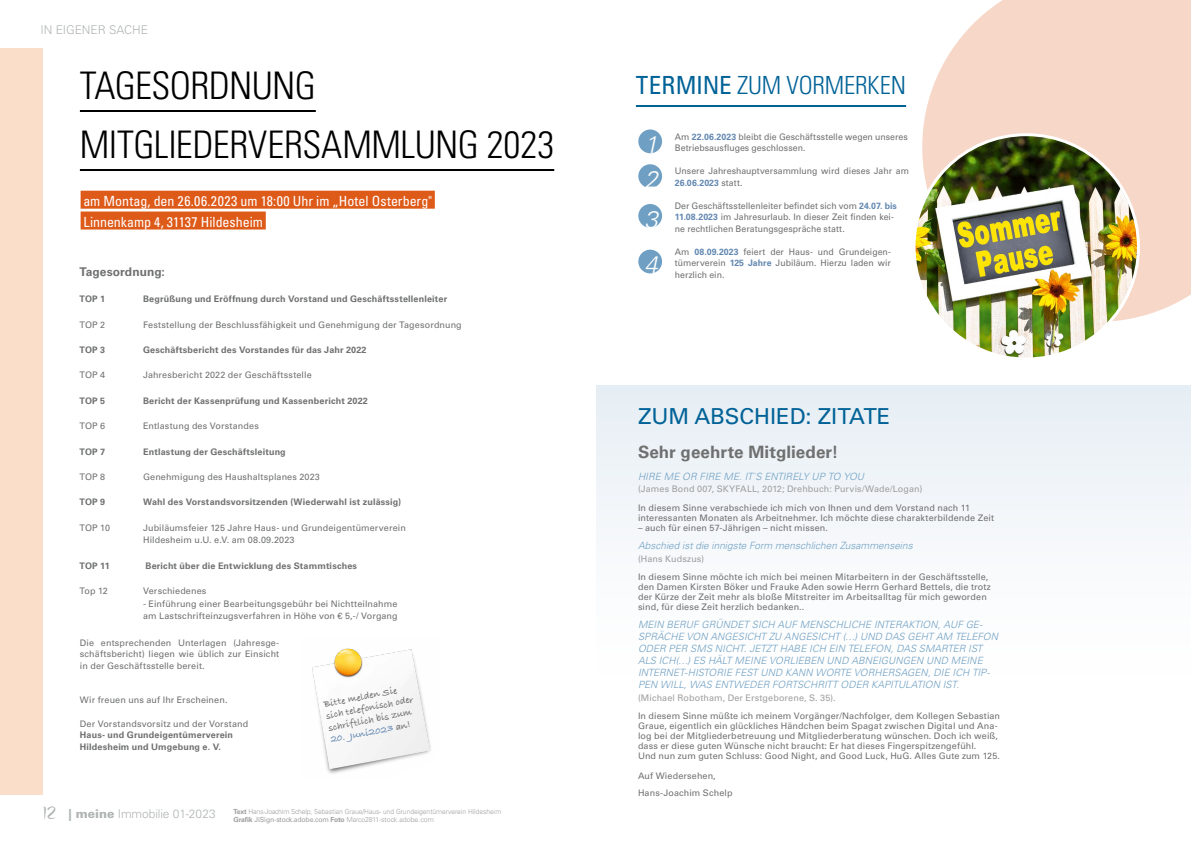
<style>
.page{position:relative;width:1191px;height:842px;background:#fff}
.page>*{position:absolute;margin:0;border:0;box-sizing:border-box;transform-origin:0 0}
.t1{font:300 condensed 38px/59px "Univers LT Std";letter-spacing:-.015em;color:#000}
.t2{font:300 condensed 25px "Univers LT Std";letter-spacing:-.01em;color:#006297}
.t3{font:italic 300 24px/34.8px "Univers LT Std";color:#fff}
.t4{font:22px "Univers LT Std";color:#006297}
.t5{font:700 17px "Univers LT Std";letter-spacing:.005em;color:#6f7070}
.t6{font:condensed 14px/20.8px "Univers LT Std";color:#fff}
.t7{font:300 12px "Univers LT Std";letter-spacing:-.005em;color:#b1b4b4}
.t8{font:700 12px "Univers LT Std";color:#6f7070}
.t9{font:italic 300 10px/12px "Univers LT Std";color:#6fa0c3}
.t10{font:700 10px/12px "Bradley Hand ITCTT";color:#6f7070}
.t11{font:700 10px "Bradley Hand ITCTT";color:#6287b1}
.t12{font:9px/11.5px "Univers LT Std";letter-spacing:.01em;color:#6f7070}
.t13{font:700 9px/11.5px "Univers LT Std";letter-spacing:.02em;color:#6f7070}
.t14{font:9px "Univers LT Std";letter-spacing:.015em;color:#9d9e9e}
.t15{font:300 7px/8.4px "Univers LT Std";color:#9d9e9e}
.s1{color:#6f7070}
.s2{font-family:"Bette ITC Std";font-weight:400;font-size:20px}
.s3{font-weight:900}
.s4{font-weight:700}
.s5{font-weight:400}
.s6{font-weight:700;color:#6287b1}
</style>
<div class="page">
<div style="left:0;top:48px;width:43px;height:746px;background:#fadeca"></div>
<div style="left:596px;top:386px;width:595px;height:456px;background:linear-gradient(to bottom,#ebf1f6,#fff)"></div>
<svg style="left:922px;top:0;width:269px;height:322px;background:#f7dbcc"></svg>
<img style="left:312px;top:648px;width:119px;height:126px">
<hr style="left:80px;top:110px;width:236px;height:2px;background:#000">
<hr style="left:80px;top:169px;width:474px;height:2px;background:#000">
<div style="left:81px;top:191px;width:354px;height:18px;background:#de5a19"></div>
<div style="left:81px;top:211px;width:185px;height:18px;background:#de5a19"></div>
<hr style="left:636px;top:105px;width:270px;height:2px;background:#006297">
<img style="left:914px;top:135px;width:224px;height:224px;border-radius:112px">
<div style="left:638px;top:129px;width:24px;height:24px;background:#6fa0c3;border-radius:50%"></div>
<div style="left:638px;top:164px;width:24px;height:24px;background:#6fa0c3;border-radius:50%"></div>
<div style="left:638px;top:204px;width:24px;height:24px;background:#6fa0c3;border-radius:50%"></div>
<div style="left:638px;top:250px;width:24px;height:23px;background:#6fa0c3;border-radius:50%"></div>
<h3 class="t7" style="left:40px;top:22px;width:109px">IN EIGENER SACHE</h3>
<h1 class="t1" style="left:80px;top:56px;width:476px">TAGESORDNUNG<br>MITGLIEDERVERSAMMLUNG 2023</h1>
<h3 class="t6" style="left:83px;top:190px;width:350px">am Montag, den 26.06.2023 um 18:00 Uhr im „Hotel Osterberg"<br>Linnenkamp 4, 31137 Hildesheim</h3>
<h3 class="t8" style="left:80px;top:265px;width:87px">Tagesordnung:</h3>
<p class="t13" style="left:80px;top:294px;width:27px">TOP 1</p>
<p class="t13" style="left:143px;top:294px;width:306px">Begrüßung und Eröffnung durch Vorstand und Geschäftsstellenleiter</p>
<p class="t12" style="left:80px;top:319px;width:27px">TOP 2</p>
<p class="t12" style="left:143px;top:319px;width:320px">Feststellung der Beschlussfähigkeit und Genehmigung der Tagesordnung</p>
<p class="t13" style="left:80px;top:344px;width:27px">TOP 3</p>
<p class="t13" style="left:143px;top:344px;width:225px">Geschäftsbericht des Vorstandes für das Jahr 2022</p>
<p class="t12" style="left:80px;top:370px;width:27px">TOP 4</p>
<p class="t12" style="left:143px;top:370px;width:170px">Jahresbericht 2022 der Geschäftsstelle</p>
<p class="t13" style="left:80px;top:395px;width:27px">TOP 5</p>
<p class="t13" style="left:143px;top:395px;width:226px">Bericht der Kassenprüfung und Kassenbericht 2022</p>
<p class="t12" style="left:80px;top:420px;width:27px">TOP 6</p>
<p class="t12" style="left:143px;top:420px;width:117px">Entlastung des Vorstandes</p>
<p class="t13" style="left:80px;top:446px;width:27px">TOP 7</p>
<p class="t13" style="left:143px;top:446px;width:144px">Entlastung der Geschäftsleitung</p>
<p class="t12" style="left:80px;top:471px;width:27px">TOP 8</p>
<p class="t12" style="left:143px;top:471px;width:178px">Genehmigung des Haushaltsplanes 2023</p>
<p class="t13" style="left:80px;top:496px;width:27px">TOP 9</p>
<p class="t13" style="left:143px;top:496px;width:260px">Wahl des Vorstandsvorsitzenden (Wiederwahl ist zulässig)</p>
<p class="t12" style="left:80px;top:522px;width:32px">TOP 10</p>
<p class="t12" style="left:143px;top:521px;width:264px;line-height:12.7px">Jubiläumsfeier 125 Jahre Haus- und Grundeigentümerverein<br>Hildesheim u.U. e.V. am 08.09.2023</p>
<p class="t13" style="left:80px;top:560px;width:32px">TOP 11</p>
<p class="t13" style="left:146px;top:560px;width:213px">Bericht über die Entwicklung des Stammtisches</p>
<p class="t12" style="left:80px;top:585px;width:30px">Top 12</p>
<p class="t12" style="left:143px;top:585px;width:65px">Verschiedenes</p>
<p class="t12" style="left:143px;top:597px;width:256px;line-height:12.7px">- Einführung einer Bearbeitungsgebühr bei Nichtteilnahme am Lastschrifteinzugsverfahren in Höhe von € 5,-/ Vorgang</p>
<p class="t12" style="left:80px;top:637px;width:201px;text-align:justify">Die entsprechenden Unterlagen (Jahresge&shy;schäftsbericht) liegen wie üblich zur Einsicht in der Geschäftsstelle bereit.</p>
<p class="t12" style="left:80px;top:695px;width:149px">Wir freuen uns auf Ihr Erscheinen.</p>
<p class="t12" style="left:80px;top:718px;width:170px">Der Vorstandsvorsitz und der Vorstand</p>
<p class="t13" style="left:80px;top:729px;width:155px">Haus- und Grundeigentümerverein<br>Hildesheim und Umgebung e. V.</p>
<p class="t10" style="left:323px;top:698px;width:90px;rotate:-11deg">Bitte melden Sie sich telefonisch oder schriftlich bis zum</p>
<p class="t11" style="left:329px;top:732px;width:83px;rotate:-11deg">20. Juni2023 <span class="s1">an!</span></p>
<h3 class="t7" style="left:43px;top:807px;width:175px"><span class="s2">12</span> <span class="s3">| meine</span> Immobilie 01-2023</h3>
<p class="t15" style="left:234px;top:807px;width:269px"><span class="s4">Text</span> Hans-Joachim Schelp, Sebastian Graue/Haus- und Grundeigentümerverein Hildesheim<br><span class="s4">Grafik</span> <span class="s5">JiSign-stock.adobe.com</span> <span class="s4">Foto</span> Marco2811-stock.adobe.com</p>
<h2 class="t2" style="left:636px;top:70px;width:272px"><span class="s5">TERMINE</span> ZUM VORMERKEN</h2>
<p class="t12" style="left:675px;top:131px;width:235px">Am <span class="s6">22.06.2023</span> bleibt die Geschäftsstelle wegen unseres<br>Betriebsausfluges geschlossen.</p>
<p class="t12" style="left:675px;top:166px;width:236px">Unsere Jahreshauptversammlung wird dieses Jahr am<br><span class="s6">26.06.2023</span> statt.</p>
<p class="t12" style="left:675px;top:200px;width:223px">Der Geschäftsstellenleiter befindet sich vom <span class="s6">24.07. bis<br>11.08.2023</span> im Jahresurlaub. In dieser Zeit finden kei&shy;ne rechtlichen Beratungsgespräche statt.</p>
<p class="t12" style="left:675px;top:246px;width:217px;text-align:justify">Am <span class="s6">08.09.2023</span> feiert der Haus- und Grundeigen&shy;tümerverein <span class="s6">125 Jahre</span> Jubiläum. Hierzu laden wir herzlich ein.</p>
<h3 class="t3" style="left:644px;top:127px;width:15px">1<br>2</h3>
<h3 class="t3" style="left:644px;top:197px;width:15px;line-height:45.7px">3<br>4</h3>
<h3 class="t4" style="left:638px;top:403px;width:254px">ZUM ABSCHIED: ZITATE</h3>
<h3 class="t5" style="left:638px;top:442px;width:202px">Sehr geehrte Mitglieder!</h3>
<p class="t9" style="left:638px;top:470px;width:228px">HIRE ME OR FIRE ME. IT`S ENTIRELY UP TO YOU</p>
<p class="t14" style="left:638px;top:484px;width:286px">(James Bond 007, SKYFALL, 2012; Drehbuch: Purvis/Wade/Logan)</p>
<p class="t12" style="left:638px;top:503px;width:357px;line-height:10px">In diesem Sinne verabschiede ich mich von Ihnen und dem Vorstand nach 11 interessanten Monaten als Arbeitnehmer. Ich möchte diese charakterbildende Zeit</p>
<p class="t12" style="left:638px;top:522px;width:191px">– auch für einen 57-Jährigen – nicht missen.</p>
<p class="t9" style="left:638px;top:539px;width:276px">Abschied ist die innigste Form menschlichen Zusammenseins</p>
<p class="t14" style="left:638px;top:553px;width:68px">(Hans Kudszus)</p>
<p class="t12" style="left:638px;top:572px;width:354px;line-height:10px">In diesem Sinne möchte ich mich bei meinen Mitarbeitern in der Geschäftsstelle, den Damen Kirsten Böker und Frauke Aden sowie Herrn Gerhard Bettels, die trotz der Kürze der Zeit mehr als bloße Mitstreiter im Arbeitsalltag für mich geworden sind, für diese Zeit herzlich bedanken..</p>
<p class="t9" style="left:638px;top:618px;width:361px">MEIN BERUF GRÜNDET SICH AUF MENSCHLICHE INTERAKTION, AUF GE-SPRÄCHE VON ANGESICHT ZU ANGESICHT (…) UND DAS GEHT AM TELEFON ODER PER SMS NICHT. JETZT HABE ICH EIN TELEFON, DAS SMARTER IST ALS ICH(…) ES HÄLT MEINE VORLIEBEN UND ABNEIGUNGEN UND MEINE INTERNET-HISTORIE FEST UND KANN WORTE VORHERSAGEN, DIE ICH TIP-PEN WILL, WAS ENTWEDER FORTSCHRITT ODER KAPITULATION IST.</p>
<p class="t14" style="left:638px;top:692px;width:199px">(Michael Robotham, Der Erstgeborene, S. 35).</p>
<p class="t12" style="left:638px;top:711px;width:363px;line-height:10px">In diesem Sinne müßte ich meinem Vorgänger/Nachfolger, dem Kollegen Sebastian Graue, eigentlich ein glückliches Händchen beim Spagat zwischen Digital und Ana&shy;log bei der Mitgliederbetreuung und Mitgliederberatung wünschen. Doch ich weiß, dass er diese guten Wünsche nicht braucht: Er hat dieses Fingerspitzengefühl.<br>Und nun zum guten Schluss: Good Night, and Good Luck, HuG. Alles Gute zum 125.</p>
<p class="t12" style="left:638px;top:768px;width:96px;line-height:16.5px">Auf Wiedersehen,<br>Hans-Joachim Schelp</p>
</div>
